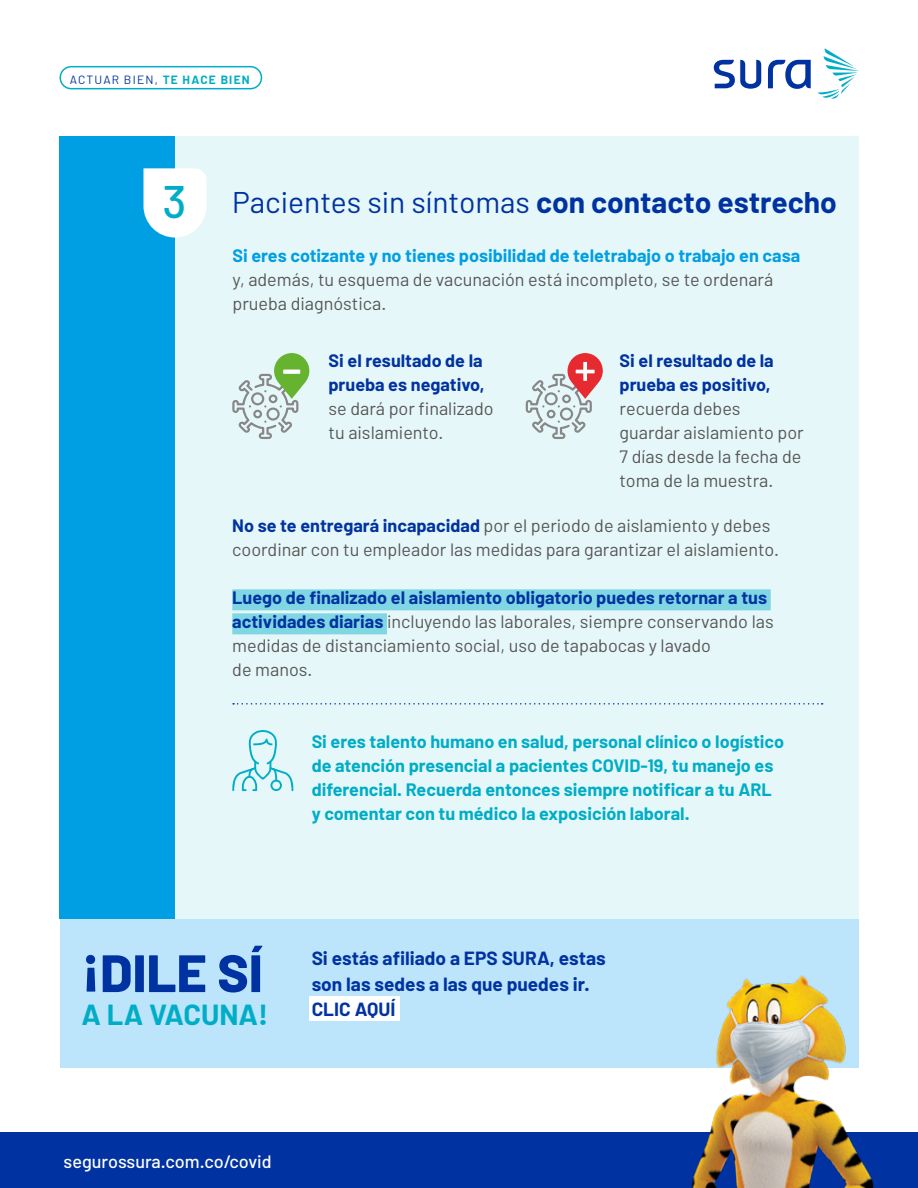
<style>
.page{position:relative;width:918px;height:1188px;background:#fff}
.page>*{position:absolute;margin:0;border:0;box-sizing:border-box;transform-origin:0 0}
.t1{font:800 52.5px "Barlow";color:#0033a1}
.t2{font:30px "Barlow";color:#0033a1}
.t3{font:700 29.1px "Barlow";color:#00adc7}
.t4{font:700 19.05px/25.5px "Barlow";color:#0033a1}
.t5{font:18px/24px "Barlow";color:#575756}
.t6{font:700 18px/24px "Barlow";color:#00adc7}
.t7{font:700 18px/24px "Barlow";color:#0033a1}
.t8{font:700 18px "Barlow";color:#009fe3}
.t9{font:500 18px "Barlow";color:#fff}
.t10{font:12px "Barlow";letter-spacing:.1em;color:#0033a1}
.s1{font-weight:700;color:#00adc7}
.s2{font-weight:500;font-size:45.75px;color:#00adc7}
.s3{font-weight:700}
.s4{font-weight:700;color:#0033a1}
</style>
<div class="page">
<svg style="left:818px;top:48px;width:40px;height:51px"></svg>
<svg style="left:714px;top:60px;width:47px;height:29px"></svg>
<svg style="left:768px;top:60px;width:43px;height:29px"></svg>
<div style="left:60px;top:66px;width:202px;height:23px;border:2px solid #00adc7;border-radius:11px"></div>
<div style="left:175px;top:136px;width:683px;height:783px;background:#e6f7f9"></div>
<div style="left:60px;top:136px;width:115px;height:783px;background:#009fe3"></div>
<div style="left:60px;top:919px;width:798px;height:149px;background:#bce4fa"></div>
<div style="left:0;top:1133px;width:918px;height:55px;background:#0033a1"></div>
<img style="left:656px;top:971px;width:233px;height:217px">
<div style="left:309px;top:997px;width:91px;height:24px;background:#fff"></div>
<svg style="left:143px;top:168px;width:63px;height:70px;background:#edf8fc"></svg>
<svg style="left:526px;top:353px;width:77px;height:86px"></svg>
<svg style="left:232px;top:353px;width:77px;height:86px"></svg>
<svg style="left:283px;top:370px;width:17px;height:4px"></svg>
<div style="left:232px;top:589px;width:539px;height:21px;background:#80d6e3"></div>
<div style="left:232px;top:613px;width:155px;height:21px;background:#80d6e3"></div>
<svg style="left:232px;top:730px;width:62px;height:61px"></svg>
<svg style="left:233px;top:703px;width:590px;height:2px"></svg>
<p class="t10" style="left:70px;top:72px;width:181px">ACTUAR BIEN, <span class="s1">TE HACE BIEN</span></p>
<h2 class="t2" style="left:162px;top:183px;width:676px"><span class="s2">3</span> Pacientes sin síntomas <span class="s3">con contacto estrecho</span></h2>
<p class="t8" style="left:233px;top:244px;width:569px">Si eres cotizante y no tienes posibilidad de teletrabajo o trabajo en casa</p>
<p class="t5" style="left:233px;top:267px;width:542px">y, además, tu esquema de vacunación está incompleto, se te ordenará prueba diagnóstica.</p>
<p class="t7" style="left:329px;top:348px;width:158px">Si el resultado de la prueba es negativo,</p>
<p class="t5" style="left:329px;top:396px;width:167px">se dará por finalizado tu aislamiento.</p>
<p class="t7" style="left:620px;top:349px;width:156px">Si el resultado de la prueba es positivo,</p>
<p class="t5" style="left:620px;top:396px;width:186px">recuerda debes guardar aislamiento por<br>7 días desde la fecha de toma de la muestra.</p>
<p class="t5" style="left:232px;top:513px;width:548px"><span class="s4">No se te entregará incapacidad</span> por el periodo de aislamiento y debes coordinar con tu empleador las medidas para garantizar el aislamiento.</p>
<p class="t5" style="left:232px;top:585px;width:543px"><span class="s4">Luego de finalizado el aislamiento obligatorio puedes retornar a tus actividades diarias</span> incluyendo las laborales, siempre conservando las medidas de distanciamiento social, uso de tapabocas y lavado<br>de manos.</p>
<p class="t6" style="left:312px;top:730px;width:474px">Si eres talento humano en salud, personal clínico o logístico de atención presencial a pacientes COVID-19, tu manejo es diferencial. Recuerda entonces siempre notificar a tu ARL y comentar con tu médico la exposición laboral.</p>
<h1 class="t1" style="left:82px;top:934px;width:183px">¡DILE SÍ</h1>
<h3 class="t3" style="left:82px;top:996px;width:188px">A LA VACUNA!</h3>
<p class="t4" style="left:312px;top:946px;width:296px">Si estás afiliado a EPS SURA, estas son las sedes a las que puedes ir.<br>CLIC AQUÍ</p>
<p class="t9" style="left:64px;top:1151px;width:210px">segurossura.com.co/covid</p>
</div>
